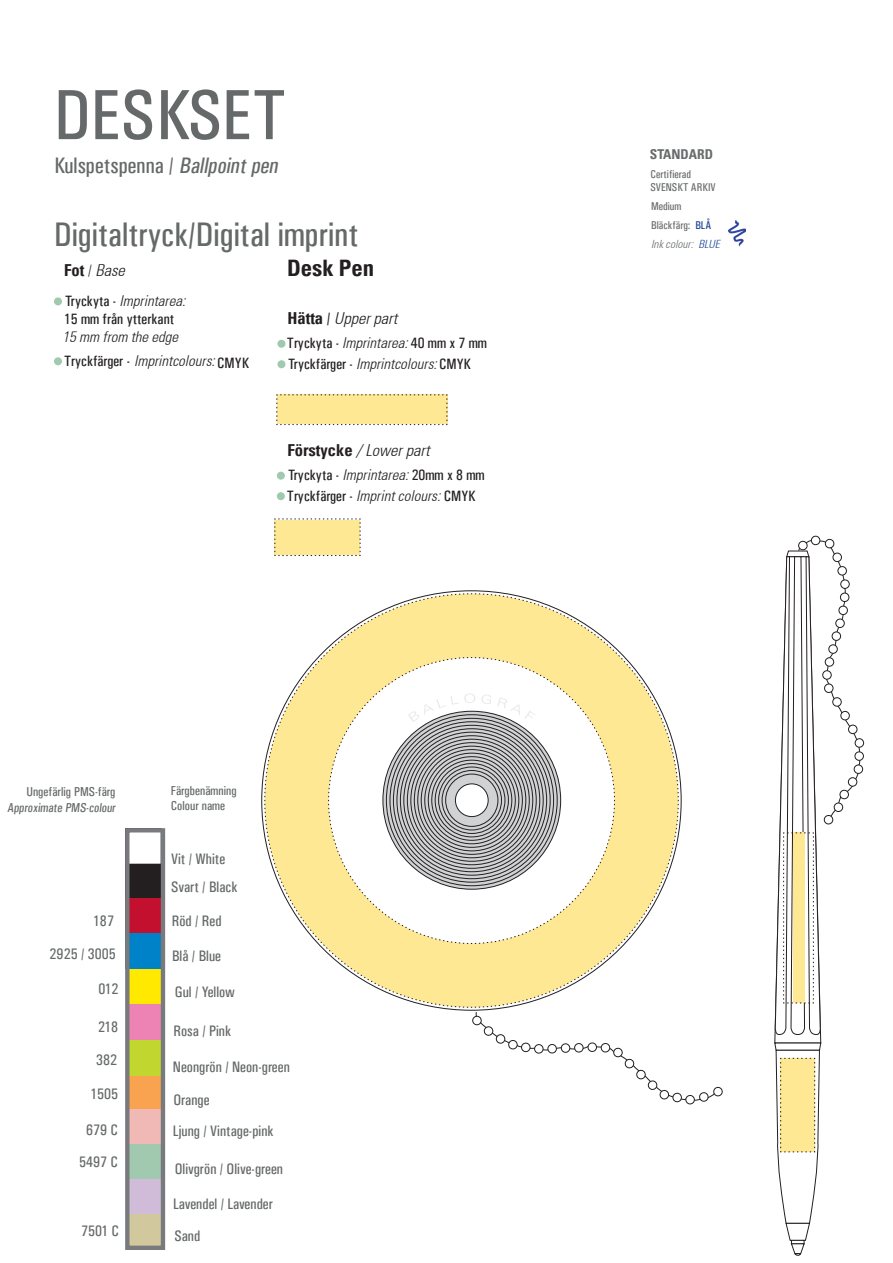
<style>
.page{position:relative;width:893px;height:1263px;background:#fff}
.page>*{position:absolute;margin:0;border:0;box-sizing:border-box;transform-origin:0 0}
.t1{font:71.25px "Univers Condensed";color:#666969}
.t2{font:34.2px "Univers Condensed";color:#666969}
.t3{font:700 condensed 22.65px "Univers";color:#231f20}
.t4{font:22.5px "Univers Condensed";color:#666969}
.t5{font:italic 300 condensed 16.5px "Univers 47";color:#231f20}
.t6{font:15.15px "Univers Condensed";color:#666969}
.t7{font:15px/21px "Univers Condensed";color:#231f20}
.t8{font:italic 300 condensed 15px "Univers 47";color:#231f20}
.t9{font:700 condensed 13.65px "Univers";color:#696c6c}
.t10{font:12.9px/15.5px "Univers Condensed";color:#666969;text-align:right}
.t11{font:11.4px/13.6px "Univers Condensed";color:#696c6c}
.t12{font:italic 300 condensed 11.4px "Univers 47";color:#696c6c}
.s1{font-style:italic}
.s2{font-family:"Univers";font-weight:700;font-style:normal}
.s3{font-family:"Univers";font-style:normal}
.s4{font-family:"Univers Condensed";font-weight:400;font-style:normal;font-stretch:normal}
.s5{font-family:"Univers 47";font-weight:300;font-style:italic;font-stretch:condensed}
.s6{color:#1c4492}
</style>
<div class="page">
<img style="left:729px;top:221px;width:17px;height:26px">
<div style="left:125px;top:864px;width:39px;height:36px;background:#231f20"></div>
<div style="left:125px;top:898px;width:39px;height:36px;background:#c3102f"></div>
<div style="left:128px;top:968px;width:36px;height:36px;background:#ffe901"></div>
<div style="left:125px;top:828px;width:37px;height:37px;border:1px solid #231f20"></div>
<div style="left:125px;top:933px;width:39px;height:35px;background:#0082c8"></div>
<div style="left:129px;top:1074px;width:36px;height:36px;background:#f9a350"></div>
<div style="left:129px;top:1004px;width:36px;height:36px;background:#ed83b4"></div>
<div style="left:129px;top:1040px;width:36px;height:35px;background:#c1d72f"></div>
<div style="left:129px;top:1109px;width:35px;height:36px;background:#f0b9b6"></div>
<div style="left:129px;top:1144px;width:36px;height:35px;background:#a1c9af"></div>
<div style="left:128px;top:1179px;width:37px;height:35px;background:#d0bcd9"></div>
<div style="left:129px;top:1214px;width:35px;height:36px;background:#d2c89e"></div>
<div style="left:125px;top:828px;width:40px;height:422px;border:4px solid #787a7d"></div>
<div style="left:54px;top:297px;width:8px;height:8px;background:#a1c9af;border-radius:50%"></div>
<div style="left:54px;top:357px;width:8px;height:8px;background:#a1c9af;border-radius:50%"></div>
<div style="left:277px;top:340px;width:8px;height:8px;background:#a1c9af;border-radius:50%"></div>
<div style="left:277px;top:360px;width:8px;height:8px;background:#a1c9af;border-radius:50%"></div>
<div style="left:277px;top:472px;width:8px;height:8px;background:#a1c9af;border-radius:50%"></div>
<div style="left:277px;top:492px;width:8px;height:8px;background:#a1c9af;border-radius:50%"></div>
<svg style="left:277px;top:394px;width:170px;height:1px"></svg>
<div style="left:277px;top:395px;width:171px;height:30px;background:#ffe894"></div>
<div style="left:672px;top:1092px;width:10px;height:10px;border:1px solid #231f20;border-radius:4px"></div>
<div style="left:685px;top:1095px;width:10px;height:10px;border:1px solid #231f20;border-radius:4px"></div>
<div style="left:699px;top:1092px;width:10px;height:10px;border:1px solid #231f20;border-radius:4px"></div>
<div style="left:713px;top:1087px;width:10px;height:9px;border:1px solid #231f20;border-radius:4px"></div>
<svg style="left:265px;top:593px;width:456px;height:508px"></svg>
<svg style="left:328px;top:657px;width:287px;height:287px"></svg>
<div style="left:825px;top:539px;width:9px;height:9px;border:1px solid #231f20;border-radius:50%"></div>
<div style="left:811px;top:536px;width:9px;height:9px;border:1px solid #231f20;border-radius:50%"></div>
<div style="left:855px;top:738px;width:9px;height:10px;border:1px solid #231f20;border-radius:50%"></div>
<div style="left:854px;top:751px;width:10px;height:10px;border:1px solid #231f20;border-radius:50%"></div>
<div style="left:854px;top:764px;width:9px;height:10px;border:1px solid #231f20;border-radius:50%"></div>
<svg style="left:774px;top:540px;width:86px;height:716px"></svg>
<svg style="left:275px;top:519px;width:86px;height:37px;background:#fbe597"></svg>
<p class="t1" style="left:54px;top:73px;width:234px">DESKSET</p>
<p class="t4" style="left:54px;top:152px;width:230px">Kulspetspenna / <span class="s1">Ballpointpen</span></p>
<p class="t2" style="left:54px;top:214px;width:306px">Digitaltryck/Digital imprint</p>
<p class="t5" style="left:64px;top:260px;width:62px"><span class="s2">Fot</span> <span class="s3">/</span> Base</p>
<p class="t8" style="left:65px;top:292px;width:122px"><span class="s4">Tryckyta -</span> Imprintarea:</p>
<p class="t7" style="left:64px;top:309px;width:112px">15 mm från ytterkant</p>
<p class="t8" style="left:63px;top:328px;width:117px">15 mm from the edge</p>
<p class="t7" style="left:64px;top:350px;width:187px">Tryckfärger - <span class="s5">Imprintcolours:</span> CMYK</p>
<h3 class="t3" style="left:287px;top:254px;width:88px">Desk Pen</h3>
<p class="t5" style="left:287px;top:308px;width:111px"><span class="s2">Hätta</span> <span class="s4">/</span> Upper part</p>
<p class="t7" style="left:287px;top:333px;width:202px">Tryckyta - <span class="s5">Imprintarea:</span> 40 mm x 7 mm<br>Tryckfärger - <span class="s5">Imprintcolours:</span> CMYK</p>
<p class="t5" style="left:288px;top:440px;width:144px"><span class="s2">Förstycke</span> / Lower part</p>
<p class="t7" style="left:287px;top:465px;width:199px">Tryckyta - <span class="s5">Imprintarea:</span> 20mm x 8 mm<br>Tryckfärger - <span class="s5">Imprint colours:</span> CMYK</p>
<p class="t10" style="left:7px;top:784px;width:112px">Ungefärlig PMS-färg<br>Approximate PMS-colour</p>
<p class="t10" style="left:171px;top:783px;width:67px;text-align:left">Färgbenämning<br>Colour name</p>
<p class="t6" style="left:93px;top:912px;width:23px">187</p>
<p class="t6" style="left:50px;top:945px;width:68px">2925 / 3005</p>
<p class="t6" style="left:171px;top:850px;width:56px">Vit / White</p>
<p class="t6" style="left:171px;top:877px;width:68px">Svart / Black</p>
<p class="t6" style="left:172px;top:912px;width:51px">Röd / Red</p>
<p class="t6" style="left:172px;top:947px;width:51px">Blå / Blue</p>
<p class="t6" style="left:99px;top:979px;width:21px">012</p>
<p class="t6" style="left:98px;top:1018px;width:21px">218</p>
<p class="t6" style="left:96px;top:1051px;width:23px">382</p>
<p class="t6" style="left:90px;top:1085px;width:30px">1505</p>
<p class="t6" style="left:86px;top:1121px;width:34px">679 C</p>
<p class="t6" style="left:79px;top:1152px;width:41px">5497 C</p>
<p class="t6" style="left:81px;top:1222px;width:39px">7501 C</p>
<p class="t6" style="left:175px;top:983px;width:62px">Gul / Yellow</p>
<p class="t6" style="left:173px;top:1022px;width:59px">Rosa / Pink</p>
<p class="t6" style="left:173px;top:1057px;width:119px">Neongrön / Neon-green</p>
<p class="t6" style="left:173px;top:1091px;width:38px">Orange</p>
<p class="t6" style="left:173px;top:1122px;width:102px">Ljung / Vintage-pink</p>
<p class="t6" style="left:175px;top:1159px;width:110px">Olivgrön / Olive-green</p>
<p class="t6" style="left:173px;top:1194px;width:101px">Lavendel / Lavender</p>
<p class="t6" style="left:174px;top:1227px;width:27px">Sand</p>
<p class="t9" style="left:650px;top:146px;width:65px">STANDARD</p>
<p class="t11" style="left:650px;top:167px;width:67px">Certifierad<br>SVENSKT ARKIV</p>
<p class="t11" style="left:651px;top:200px;width:32px">Medium</p>
<p class="t12" style="left:651px;top:238px;width:70px">Ink colour: <span class="s6">BLUE</span></p>
<p class="t11" style="left:651px;top:218px;width:62px">Bläckfärg: <span class="s6">BLÅ</span></p>
</div>
